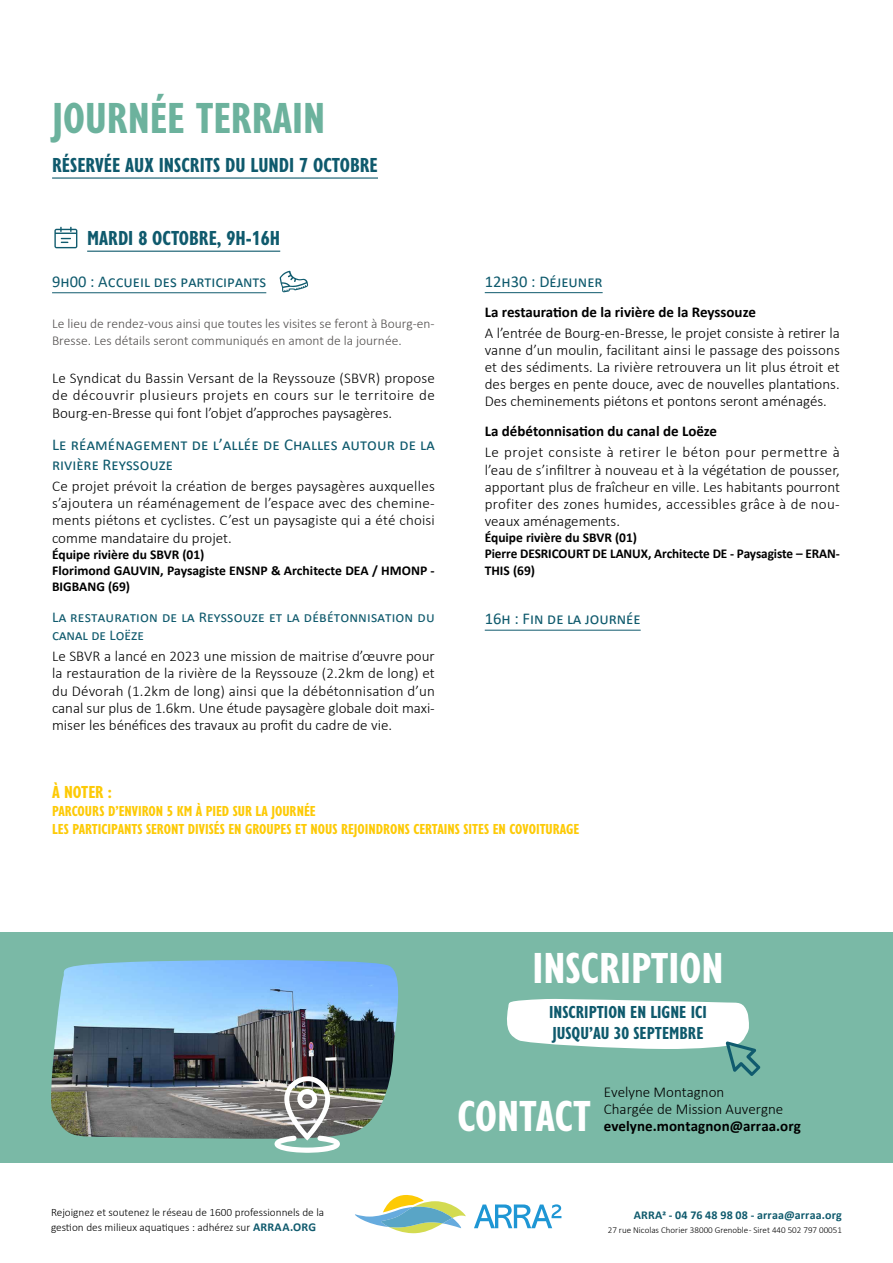
<style>
.page{position:relative;width:893px;height:1263px;background:#fff}
.page>*{position:absolute;margin:0;border:0;box-sizing:border-box;transform-origin:0 0}
.t1{font:700 condensed 45px "Gill Sans Nova";color:#fff}
.t2{font:700 condensed 45px "Gill Sans Nova";color:#6cb29d}
.t3{font:700 condensed 21px "Gill Sans Nova";color:#0f5a6d}
.t4{font:700 condensed 18px/21.6px "Gill Sans Nova";color:#0f5a6d}
.t5{font:700 condensed 18px "Gill Sans Nova";letter-spacing:-.01em;color:#fdca06}
.t6{font:16.5px/19.8px "Calibri";color:#0f5a6d}
.t7{font:300 15px/17.1px "Calibri";color:#000;text-align:justify}
.t8{font:700 condensed 15px/18px "Gill Sans Nova";color:#fdca06}
.t9{font:700 15px "Calibri";color:#000}
.t10{font:15px/18px "Calibri";letter-spacing:.01em;color:#0f5a6d}
.t11{font:700 13.5px/16.2px "Calibri";color:#000}
.t12{font:300 13.5px/16.2px "Calibri";color:#524f4e}
.t13{font:700 12px "Calibri";letter-spacing:.015em;color:#0f5a6d}
.t14{font:300 11.25px/14.4px "Calibri";color:#000}
.t15{font:300 9px "Calibri";color:#000}
.s1{font-weight:700;font-size:12px;color:#0f5a6d}
</style>
<div class="page">
<svg style="left:355px;top:1195px;width:111px;height:38px"></svg>
<svg style="left:474px;top:1204px;width:87px;height:24px"></svg>
<div style="left:0;top:932px;width:893px;height:231px;background:#7ab9a6"></div>
<svg style="left:507px;top:999px;width:253px;height:77px"></svg>
<img style="left:51px;top:960px;width:348px;height:179px">
<svg style="left:275px;top:1075px;width:65px;height:78px;background:#9ba09c"></svg>
<svg style="left:280px;top:271px;width:28px;height:21px"></svg>
<hr style="left:87px;top:251px;width:193px;height:1px;background:#0f5a6d">
<svg style="left:54px;top:227px;width:23px;height:21px"></svg>
<hr style="left:52px;top:177px;width:326px;height:2px;background:#0f5a6d">
<hr style="left:485px;top:292px;width:118px;height:1px;background:#0f5a6d">
<hr style="left:485px;top:630px;width:156px;height:1px;background:#0f5a6d">
<hr style="left:52px;top:292px;width:214px;height:1px;background:#0f5a6d">
<h1 class="t2" style="left:52px;top:88px;width:275px">JOURNÉE TERRAIN</h1>
<h2 class="t3" style="left:52px;top:151px;width:327px">RÉSERVÉE AUX INSCRITS DU LUNDI 7 OCTOBRE</h2>
<h2 class="t3" style="left:87px;top:224px;width:195px">MARDI 8 OCTOBRE, 9H-16H</h2>
<p class="t6" style="left:52px;top:271px;width:216px">9h00 : Accueil des participants</p>
<p class="t12" style="left:52px;top:316px;width:384px">Le lieu de rendez-vous ainsi que toutes les visites se feront à Bourg-en-<br>Bresse. Les détails seront communiqués en amont de la journée.</p>
<p class="t7" style="left:52px;top:370px;width:384px">Le Syndicat du Bassin Versant de la Reyssouze (SBVR) propose de découvrir plusieurs projets en cours sur le territoire de Bourg-en-Bresse qui font l’objet d’approches paysagères.</p>
<p class="t6" style="left:52px;top:434px;width:384px">Le réaménagement de l’allée de Challes autour de la rivière Reyssouze</p>
<p class="t7" style="left:52px;top:478px;width:384px">Ce projet prévoit la création de berges paysagères auxquelles s’ajoutera un réaménagement de l’espace avec des chemine&shy;ments piétons et cyclistes. C’est un paysagiste qui a été choisi comme mandataire du projet.</p>
<p class="t11" style="left:52px;top:546px;width:384px">Équipe rivière du SBVR (01)<br>Florimond GAUVIN, Paysagiste ENSNP &amp; Architecte DEA / HMONP -<br>BIGBANG (69)</p>
<p class="t10" style="left:52px;top:608px;width:384px">La restauration de la Reyssouze et la débétonnisation du canal de Loëze</p>
<p class="t7" style="left:52px;top:648px;width:384px">Le SBVR a lancé en 2023 une mission de maitrise d’œuvre pour la restauration de la rivière de la Reyssouze (2.2km de long) et du Dévorah (1.2km de long) ainsi que la débétonnisation d’un canal sur plus de 1.6km. Une étude paysagère globale doit maxi&shy;miser les bénéfices des travaux au profit du cadre de vie.</p>
<p class="t6" style="left:485px;top:271px;width:119px">12h30 : Déjeuner</p>
<p class="t9" style="left:485px;top:301px;width:273px">La restauration de la rivière de la Reyssouze</p>
<p class="t7" style="left:485px;top:324px;width:357px">A l’entrée de Bourg-en-Bresse, le projet consiste à retirer la vanne d’un moulin, facilitant ainsi le passage des poissons et des sédiments. La rivière retrouvera un lit plus étroit et des berges en pente douce, avec de nouvelles plantations.<br>Des cheminements piétons et pontons seront aménagés.</p>
<p class="t9" style="left:485px;top:420px;width:234px">La débétonnisation du canal de Loëze</p>
<p class="t7" style="left:485px;top:444px;width:357px">Le projet consiste à retirer le béton pour permettre à l’eau de s’infiltrer à nouveau et à la végétation de pousser, apportant plus de fraîcheur en ville. Les habitants pourront profiter des zones humides, accessibles grâce à de nou&shy;veaux aménagements.</p>
<p class="t11" style="left:485px;top:529px;width:357px">Équipe rivière du SBVR (01)<br>Pierre DESRICOURT DE LANUX, Architecte DE - Paysagiste – ERAN-<br>THIS (69)</p>
<p class="t6" style="left:485px;top:608px;width:157px">16h : Fin de la journée</p>
<p class="t5" style="left:52px;top:780px;width:61px">À NOTER :</p>
<p class="t8" style="left:52px;top:801px;width:529px">PARCOURS D’ENVIRON 5 KM À PIED SUR LA JOURNÉE<br>LES PARTICIPANTS SERONT DIVISÉS EN GROUPES ET NOUS REJOINDRONS CERTAINS SITES EN COVOITURAGE</p>
<h1 class="t1" style="left:532px;top:938px;width:193px">INSCRIPTION</h1>
<p class="t4" style="left:549px;top:1000px;width:159px">INSCRIPTION EN LIGNE ICI<br>JUSQU’AU 30 SEPTEMBRE</p>
<h1 class="t1" style="left:458px;top:1086px;width:135px">CONTACT</h1>
<p class="t7" style="left:604px;top:1083px;width:181px">Evelyne Montagnon<br>Chargée de Mission Auvergne</p>
<p class="t9" style="left:604px;top:1115px;width:199px">evelyne.montagnon@arraa.org</p>
<p class="t14" style="left:51px;top:1205px;width:275px">Rejoignez et soutenez le réseau de 1600 professionnels de la gestion des milieux aquatiques : adhérez sur <span class="s1">ARRAA.ORG</span></p>
<p class="t13" style="left:634px;top:1206px;width:210px">ARRA2 - 04 76 48 98 08 - arraa@arraa.org</p>
<p class="t15" style="left:608px;top:1225px;width:236px">27 rue Nicolas Chorier 38000 Grenoble - Siret 440 502 797 00051</p>
</div>
